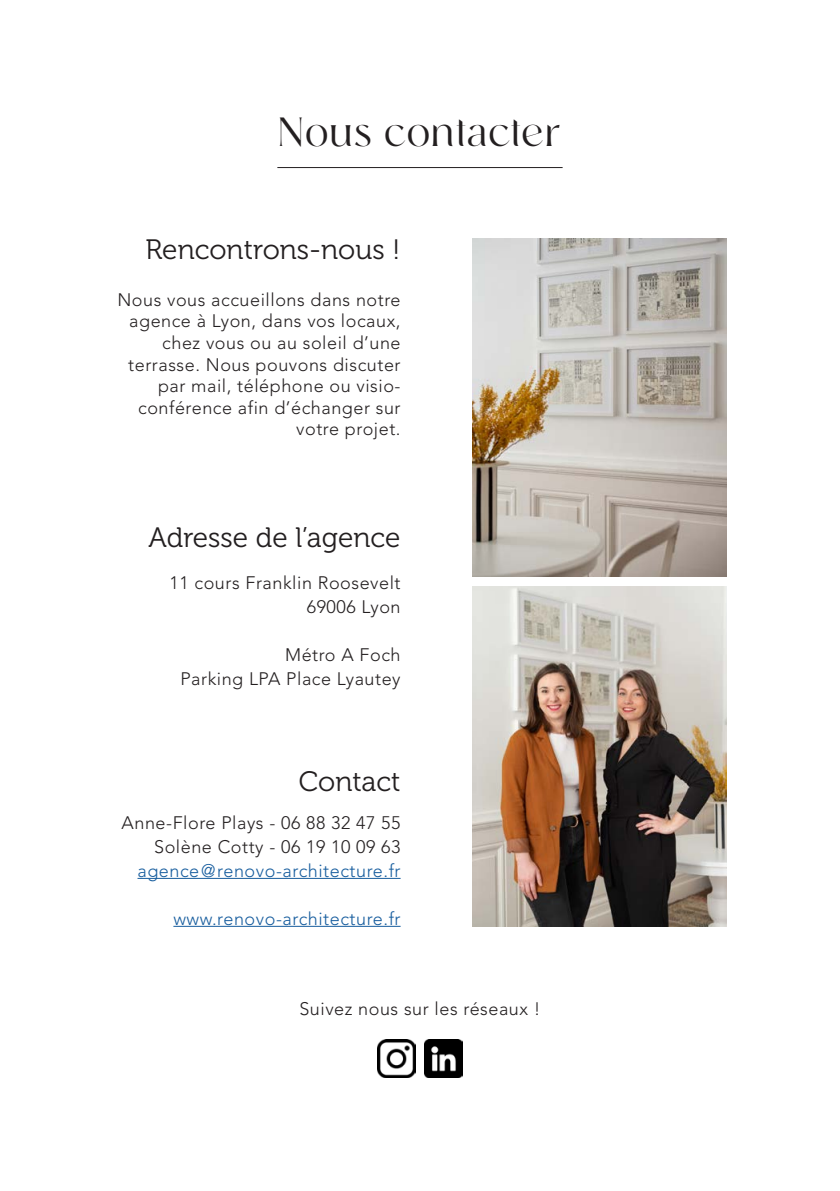
<style>
.page{position:relative;width:840px;height:1191px;background:#fff}
.page>*{position:absolute;margin:0;border:0;box-sizing:border-box;transform-origin:0 0}
.t1{font:40.6px "Runalto";color:#231f20}
.t2{font:28px "Museo 300";color:#231f20}
.t3{font:300 18px/21.6px "Avenir LT Std";letter-spacing:.03em;color:#231f20;text-align:right}
.t4{font:300 18px "Avenir LT Std";letter-spacing:.03em;color:#175d9e}
</style>
<div class="page">
<img style="left:377px;top:1039px;width:38px;height:38px">
<img style="left:424px;top:1039px;width:38px;height:38px">
<hr style="left:277px;top:167px;width:285px;height:1px;background:#231f20">
<img style="left:472px;top:238px;width:254px;height:339px">
<img style="left:472px;top:587px;width:254px;height:339px">
<hr style="left:137px;top:878px;width:263px;height:1px;background:#175d9e">
<hr style="left:173px;top:926px;width:227px;height:1px;background:#175d9e">
<h1 class="t1" style="left:277px;top:113px;width:285px">Nous contacter</h1>
<h2 class="t2" style="left:145px;top:239px;width:256px">Rencontrons-nous !</h2>
<p class="t3" style="left:117px;top:289px;width:284px">Nous vous accueillons dans notre agence à Lyon, dans vos locaux, chez vous ou au soleil d’une terrasse. Nous pouvons discuter par mail, téléphone ou visio&shy;conférence afin d’échanger sur votre projet.</p>
<h2 class="t2" style="left:148px;top:527px;width:253px">Adresse de l’agence</h2>
<p class="t3" style="left:169px;top:571px;width:232px;line-height:24px">11 cours Franklin Roosevelt<br>69006 Lyon</p>
<p class="t3" style="left:180px;top:643px;width:221px;line-height:24px">Métro A Foch<br>Parking LPA Place Lyautey</p>
<h2 class="t2" style="left:298px;top:771px;width:103px">Contact</h2>
<p class="t3" style="left:121px;top:810px;width:280px;line-height:24px">Anne-Flore Plays - 06 88 32 47 55<br>Solène Cotty - 06 19 10 09 63</p>
<p class="t4" style="left:137px;top:860px;width:264px">agence @ renovo-architecture.fr</p>
<p class="t4" style="left:173px;top:908px;width:228px">www.renovo-architecture.fr</p>
<p class="t3" style="left:299px;top:998px;width:242px">Suivez nous sur les réseaux !</p>
</div>
